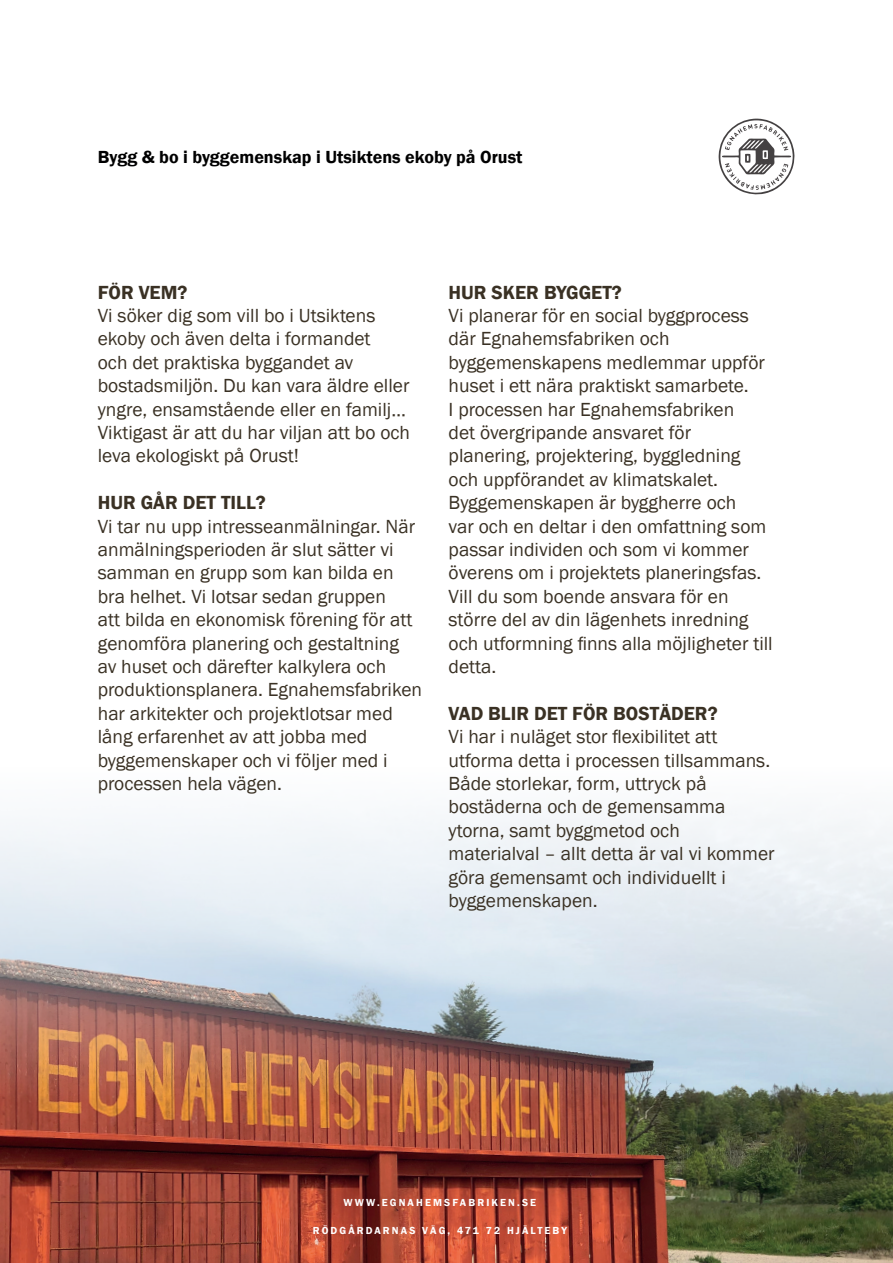
<style>
.page{position:relative;width:893px;height:1263px;background:#fff}
.page>*{position:absolute;margin:0;border:0;box-sizing:border-box;transform-origin:0 0}
.t1{font:19.5px/23.4px "Franklin Gothic";color:#3a3124}
.t2{font:600 19.5px "Franklin Gothic";color:#3a3124}
.t3{font:600 18px "Franklin Gothic";color:#000001}
.t4{font:600 10.5px "Franklin Gothic";letter-spacing:.2em;color:#fff}
</style>
<div class="page">
<img style="left:0;top:815px;width:893px;height:448px">
<svg style="left:719px;top:119px;width:76px;height:76px"></svg>
<p class="t3" style="left:98px;top:145px;width:426px">Bygg &amp; bo i byggemenskap i Utsiktens ekoby på Orust</p>
<p class="t2" style="left:98px;top:280px;width:91px">FÖR VEM?</p>
<p class="t1" style="left:98px;top:304px;width:314px">Vi söker dig som vill bo i Utsiktens ekoby och även delta i formandet<br>och det praktiska byggandet av bostadsmiljön. Du kan vara äldre eller yngre, ensamstående eller en familj… Viktigast är att du har viljan att bo och leva ekologiskt på Orust!</p>
<p class="t2" style="left:98px;top:491px;width:169px">HUR GÅR DET TILL?</p>
<p class="t1" style="left:98px;top:515px;width:326px">Vi tar nu upp intresseanmälningar. När anmälningsperioden är slut sätter vi samman en grupp som kan bilda en bra helhet. Vi lotsar sedan gruppen<br>att bilda en ekonomisk förening för att genomföra planering och gestaltning av huset och därefter kalkylera och produktionsplanera. Egnahemsfabriken har arkitekter och projektlotsar med lång erfarenhet av att jobba med byggemenskaper och vi följer med i processen hela vägen.</p>
<p class="t2" style="left:449px;top:280px;width:175px">HUR SKER BYGGET?</p>
<p class="t1" style="left:449px;top:304px;width:326px">Vi planerar för en social byggprocess där Egnahemsfabriken och byggemenskapens medlemmar uppför huset i ett nära praktiskt samarbete.<br>I processen har Egnahemsfabriken<br>det övergripande ansvaret för planering, projektering, byggledning och uppförandet av klimatskalet.<br>Byggemenskapen är byggherre och<br>var och en deltar i den omfattning som passar individen och som vi kommer överens om i projektets planeringsfas.<br>Vill du som boende ansvara för en större del av din lägenhets inredning och utformning finns alla möjligheter till detta.</p>
<p class="t2" style="left:449px;top:701px;width:271px">VAD BLIR DET FÖR BOSTÄDER?</p>
<p class="t1" style="left:449px;top:725px;width:328px">Vi har i nuläget stor flexibilitet att utforma detta i processen tillsammans.<br>Både storlekar, form, uttryck på bostäderna och de gemensamma ytorna, samt byggmetod och materialval – allt detta är val vi kommer göra gemensamt och individuellt i byggemenskapen.</p>
<p class="t4" style="left:344px;top:1196px;width:194px">WWW.EGNAHEMSFABRIKEN.SE</p>
<p class="t4" style="left:313px;top:1224px;width:256px">RÖDGÅRDARNAS VÄG, 471 72 HJÄLTEBY</p>
</div>
